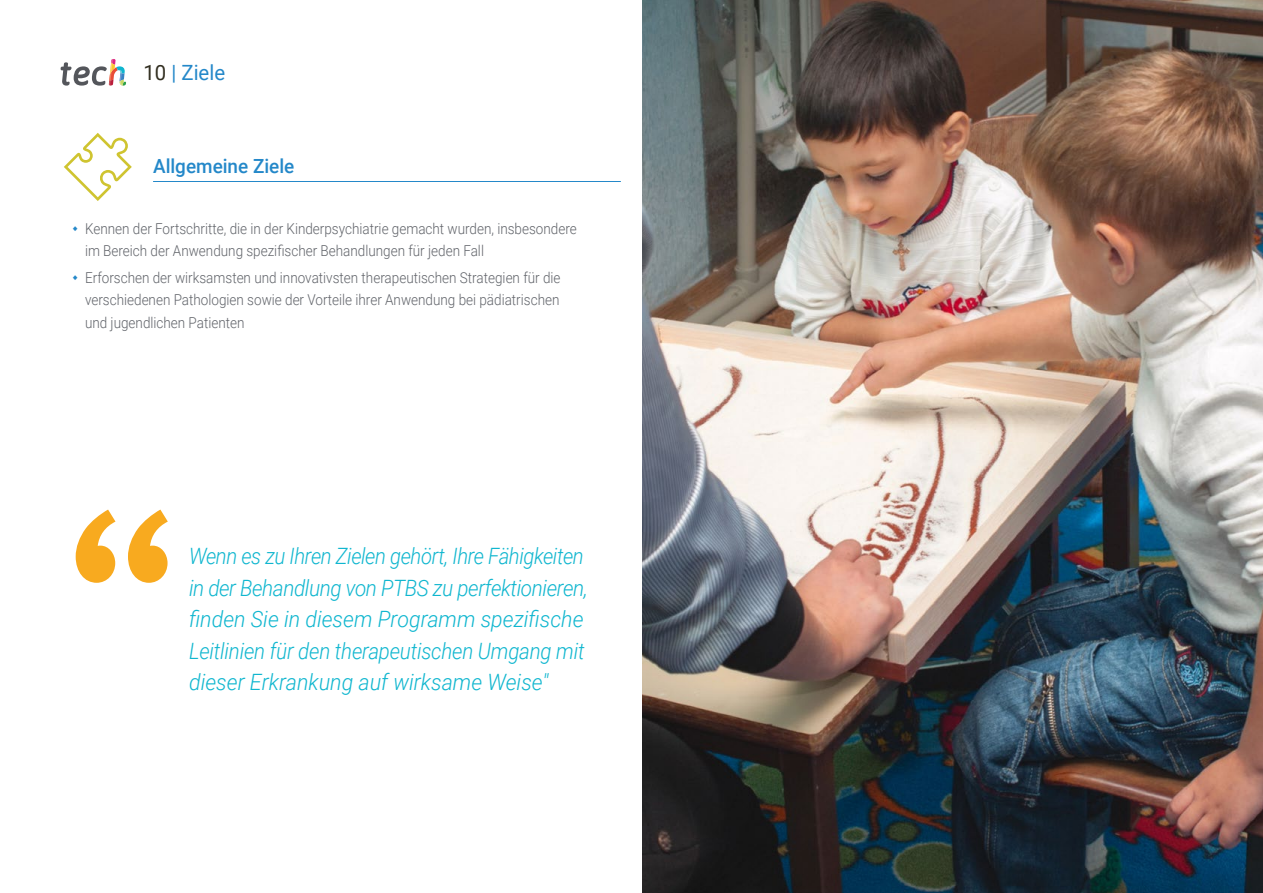
<style>
.page{position:relative;width:1263px;height:893px;background:#fff}
.page>*{position:absolute;margin:0;border:0;box-sizing:border-box;transform-origin:0 0}
.t1{font:italic 300 22.5px/31.5px "Roboto";letter-spacing:-.01em;color:#0fb6cf;scale:.9 1}
.t2{font:21px "Roboto";color:#2488c9}
.t3{font:500 19.5px "Roboto";color:#2488c9}
.t4{font:300 15px/22.5px "Roboto";color:#61646a;scale:.9 1}
.s1{color:#312e20}
</style>
<div class="page">
<img style="left:642px;top:0;width:621px;height:893px">
<svg style="left:76px;top:510px;width:92px;height:73px"></svg>
<hr style="left:153px;top:181px;width:468px;height:1px;background:#2488c9">
<svg style="left:64px;top:133px;width:68px;height:68px"></svg>
<svg style="left:61px;top:59px;width:65px;height:27px"></svg>
<h2 class="t2" style="left:144px;top:57px;width:83px"><span class="s1">10</span> | Ziele</h2>
<h3 class="t3" style="left:153px;top:153px;width:143px">Allgemeine Ziele</h3>
<p class="t4" style="left:85px;top:216px;width:548px">Kennen der Fortschritte, die in der Kinderpsychiatrie gemacht wurden, insbesondere im Bereich der Anwendung spezifischer Behandlungen für jeden Fall</p>
<p class="t4" style="left:85px;top:266px;width:530px;text-align:justify">Erforschen der wirksamsten und innovativsten therapeutischen Strategien für die verschiedenen Pathologien sowie der Vorteile ihrer Anwendung bei pädiatrischen und jugendlichen Patienten</p>
<h1 class="t1" style="left:189px;top:539px;width:444px">Wenn es zu Ihren Zielen gehört, Ihre Fähigkeiten in der Behandlung von PTBS zu perfektionieren, finden Sie in diesem Programm spezifische Leitlinien für den therapeutischen Umgang mit dieser Erkrankung auf wirksame Weise"</h1>
</div>
